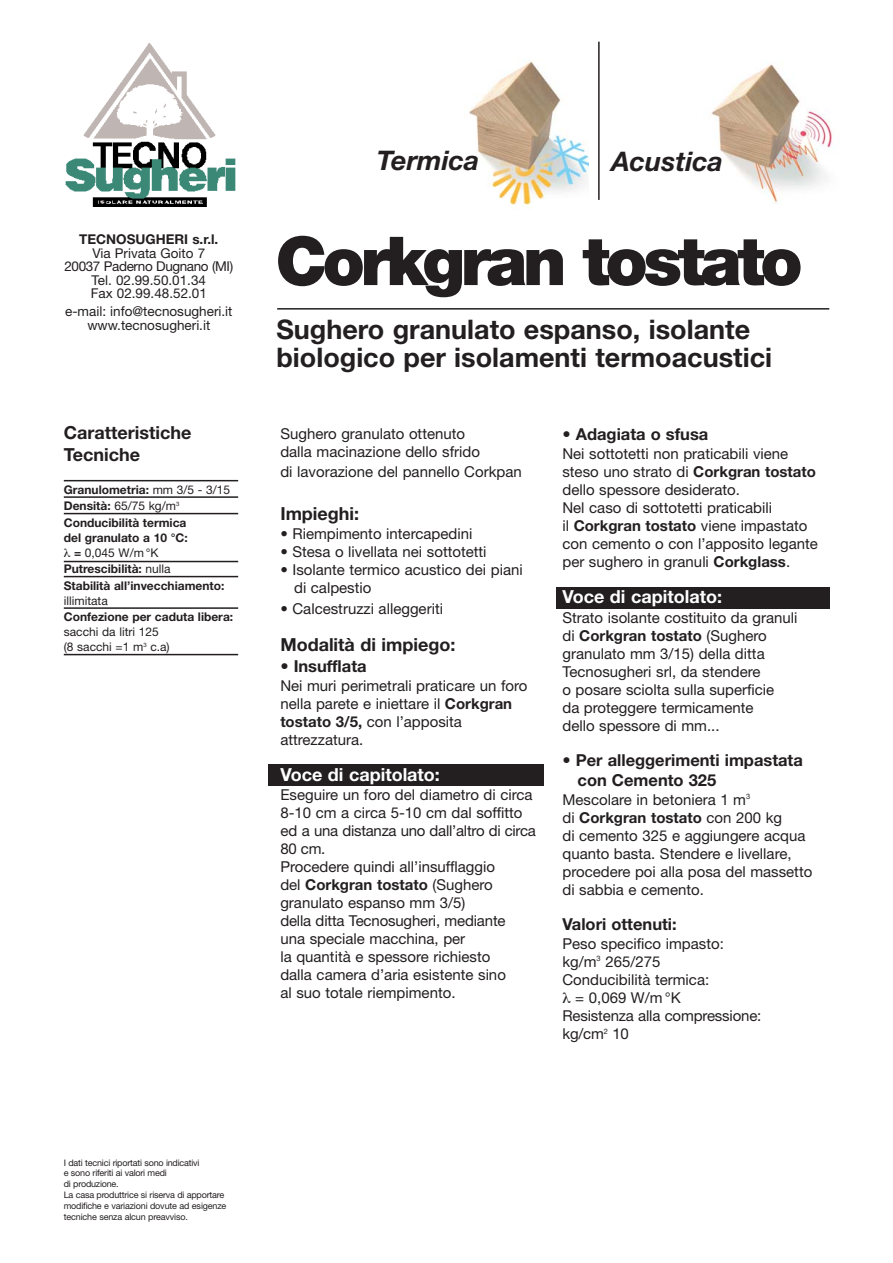
<style>
.page{position:relative;width:893px;height:1263px;background:#fff}
.page>*{position:absolute;margin:0;border:0;box-sizing:border-box;transform-origin:0 0}
.t1{font:900 67.5px "Helvetica Neue";letter-spacing:-.065em;color:#231f20}
.t2{font:700 27px/28.5px "Helvetica Neue";color:#231f20}
.t3{font:italic 700 27px "Helvetica Neue";color:#231f20}
.t4{font:700 18px/21.6px "Helvetica Neue";color:#231f20}
.t5{font:700 18px "Helvetica Neue";color:#fff}
.t6{font:700 16.5px/19.8px "Helvetica Neue";color:#231f20}
.t7{font:15px/18px "Helvetica Neue";color:#231f20}
.t8{font:13.5px/13.5px "Helvetica Neue";color:#231f20;text-align:center}
.t9{font:700 13.5px "Helvetica Neue";color:#231f20}
.t10{font:700 12px/16.5px "Helvetica Neue";color:#231f20}
.t11{font:12px/15px "Helvetica Neue";color:#231f20}
.t12{font:9px/10.8px "Helvetica Neue";letter-spacing:-.02em;color:#231f20}
.s1{font-weight:400}
.s2{font-weight:700}
</style>
<div class="page">
<img style="left:469px;top:61px;width:119px;height:148px">
<img style="left:65px;top:43px;width:170px;height:164px">
<img style="left:711px;top:64px;width:123px;height:139px">
<hr style="left:598px;top:42px;width:2px;height:158px;background:#231f20">
<hr style="left:277px;top:308px;width:552px;height:2px;background:#231f20">
<div style="left:268px;top:764px;width:275px;height:22px;background:#231f20"></div>
<div style="left:556px;top:588px;width:273px;height:21px;background:#231f20"></div>
<hr style="left:64px;top:480px;width:174px;height:1px;background:#231f20">
<hr style="left:64px;top:496px;width:174px;height:2px;background:#231f20">
<hr style="left:64px;top:513px;width:174px;height:1px;background:#231f20">
<hr style="left:64px;top:561px;width:174px;height:1px;background:#231f20">
<hr style="left:64px;top:576px;width:174px;height:1px;background:#231f20">
<hr style="left:64px;top:607px;width:174px;height:2px;background:#231f20">
<hr style="left:64px;top:654px;width:174px;height:1px;background:#231f20">
<p class="t9" style="left:79px;top:235px;width:141px">TECNOSUGHERI s.r.l.</p>
<p class="t8" style="left:64px;top:248px;width:170px">Via Privata Goito 7<br>20037 Paderno Dugnano (MI)<br>Tel. 02.99.50.01.34<br>Fax 02.99.48.52.01</p>
<p class="t8" style="left:65px;top:306px;width:169px">e-mail: info@tecnosugheri.it www.tecnosugheri.it</p>
<p class="t4" style="left:64px;top:424px;width:129px">Caratteristiche<br>Tecniche</p>
<p class="t10" style="left:64px;top:483px;width:168px">Granulometria: <span class="s1">mm 3/5 - 3/15<br></span>Densità: <span class="s1">65/75 kg/m</span><sup>3<br></sup>Conducibilità termica</p>
<p class="t10" style="left:74px;top:531px;width:115px;line-height:15px;text-indent:-10px">del granulato a 10 °C: = <span class="s1">0,045 W/m °K</span></p>
<p class="t10" style="left:64px;top:562px;width:162px">Putrescibilità: <span class="s1">nulla<br></span>Stabilità all’invecchiamento:</p>
<p class="t11" style="left:64px;top:594px;width:45px">illimitata</p>
<p class="t10" style="left:64px;top:610px;width:171px">Confezione per caduta libera:</p>
<p class="t11" style="left:64px;top:626px;width:107px">sacchi da litri 125 (8 sacchi =1 m<sup>3</sup> c.a)</p>
<h2 class="t3" style="left:377px;top:151px;width:104px">Termica</h2>
<h2 class="t3" style="left:611px;top:151px;width:113px">Acustica</h2>
<h1 class="t1" style="left:276px;top:237px;width:528px">Corkgran tostato</h1>
<h2 class="t2" style="left:276px;top:317px;width:497px">Sughero granulato espanso, isolante biologico per isolamenti termoacustici</h2>
<p class="t7" style="left:280px;top:426px;width:201px">Sughero granulato ottenuto dalla macinazione dello sfrido</p>
<p class="t7" style="left:280px;top:464px;width:243px">di lavorazione del pannello Corkpan</p>
<p class="t4" style="left:280px;top:504px;width:80px">Impieghi:</p>
<p class="t7" style="left:280px;top:527px;width:193px">• Riempimento intercapedini</p>
<p class="t7" style="left:280px;top:545px;width:208px">• Stesa o livellata nei sottotetti</p>
<p class="t7" style="left:294px;top:563px;width:230px;text-indent:-14px">• Isolante termico acustico dei piani di calpestio</p>
<p class="t7" style="left:280px;top:601px;width:164px">• Calcestruzzi alleggeriti</p>
<p class="t4" style="left:280px;top:636px;width:177px">Modalità di impiego:</p>
<p class="t6" style="left:280px;top:658px;width:88px">• Insufflata</p>
<p class="t7" style="left:280px;top:678px;width:249px">Nei muri perimetrali praticare un foro nella parete e iniettare il <span class="s2">Corkgran tostato 3/5,</span> con l’apposita attrezzatura.</p>
<p class="t5" style="left:280px;top:768px;width:161px">Voce di capitolato:</p>
<p class="t7" style="left:280px;top:788px;width:257px">Eseguire un foro del diametro di circa<br>8-10 cm a circa 5-10 cm dal soffitto ed a una distanza uno dall’altro di circa<br>80 cm.<br>Procedere quindi all’insufflaggio<br>del <span class="s2">Corkgran tostato</span> (Sughero granulato espanso mm 3/5)<br>della ditta Tecnosugheri, mediante<br>una speciale macchina, per<br>la quantità e spessore richiesto<br>dalla camera d’aria esistente sino<br>al suo totale riempimento.</p>
<p class="t6" style="left:562px;top:426px;width:147px">• Adagiata o sfusa</p>
<p class="t7" style="left:562px;top:446px;width:257px">Nei sottotetti non praticabili viene steso uno strato di <span class="s2">Corkgran tostato </span>dello spessore desiderato.<br>Nel caso di sottotetti praticabili<br>il <span class="s2">Corkgran tostato</span> viene impastato con cemento o con l’apposito legante per sughero in granuli <span class="s2">Corkglass</span>.</p>
<p class="t5" style="left:562px;top:591px;width:161px">Voce di capitolato:</p>
<p class="t7" style="left:562px;top:610px;width:236px">Strato isolante costituito da granuli di <span class="s2">Corkgran tostato</span> (Sughero granulato mm 3/15) della ditta<br>Tecnosugheri srl, da stendere<br>o posare sciolta sulla superficie<br>da proteggere termicamente<br>dello spessore di mm...</p>
<p class="t6" style="left:577px;top:752px;width:227px;text-indent:-15px">• Per alleggerimenti impastata con Cemento 325</p>
<p class="t7" style="left:562px;top:792px;width:251px">Mescolare in betoniera 1 m<sup>3<br></sup>di <span class="s2">Corkgran tostato</span> con 200 kg<br>di cemento 325 e aggiungere acqua quanto basta. Stendere e livellare, procedere poi alla posa del massetto di sabbia e cemento.</p>
<p class="t6" style="left:562px;top:916px;width:116px">Valori ottenuti:</p>
<p class="t7" style="left:562px;top:936px;width:163px">Peso specifico impasto:</p>
<p class="t7" style="left:562px;top:954px;width:99px">kg/m<sup>3</sup> 265/275</p>
<p class="t7" style="left:562px;top:972px;width:148px">Conducibilità termica:</p>
<p class="t7" style="left:575px;top:990px;width:107px">= 0,069 W/m °K</p>
<p class="t7" style="left:562px;top:1008px;width:200px">Resistenza alla compressione:</p>
<p class="t7" style="left:562px;top:1026px;width:68px">kg/cm<sup>2</sup> 10</p>
<p class="t12" style="left:64px;top:1158px;width:164px">I dati tecnici riportati sono indicativi<br>e sono riferiti ai valori medi<br>di produzione.<br>La casa produttrice si riserva di apportare modifiche e variazioni dovute ad esigenze tecniche senza alcun preavviso.</p>
</div>
